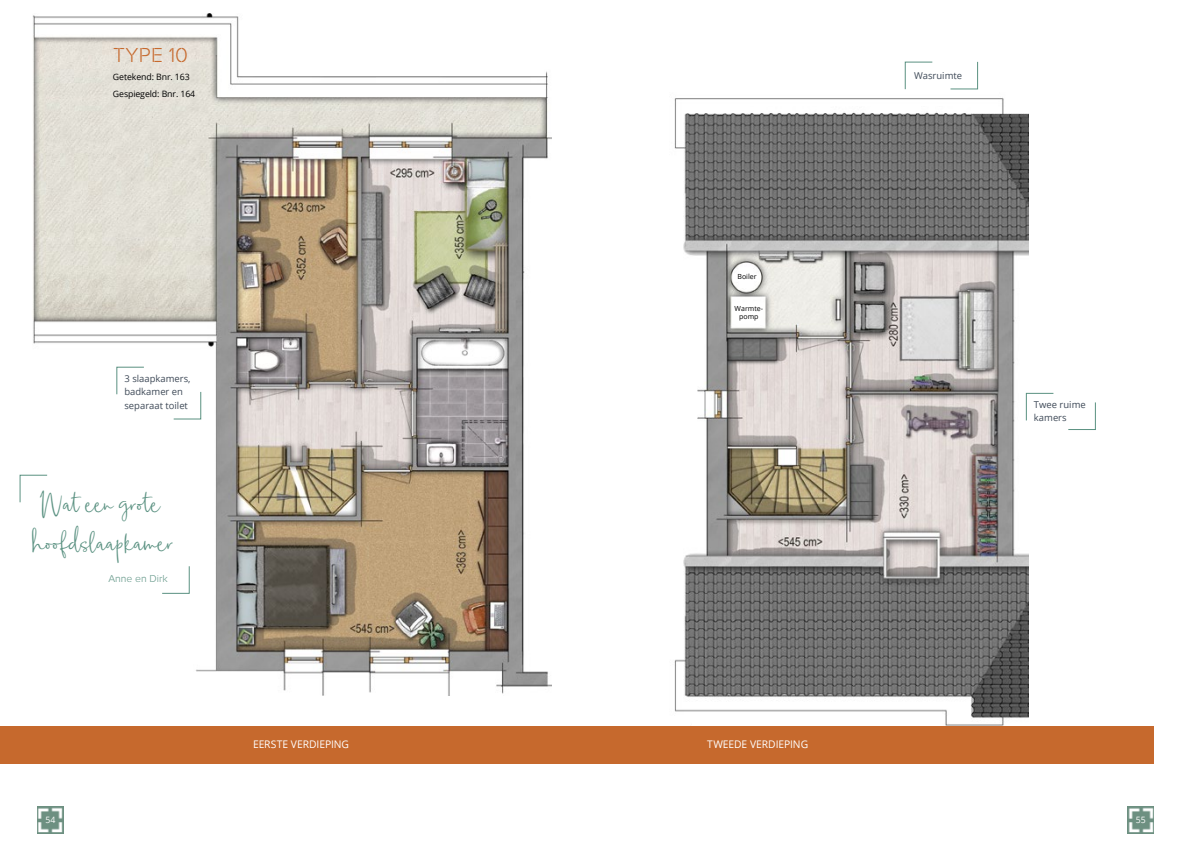
<style>
.page{position:relative;width:1191px;height:844px;background:#fff}
.page>*{position:absolute;margin:0;border:0;box-sizing:border-box;transform-origin:0 0}
.t1{font:40.25px/39.4px "Musette Script Alt 1 Script";color:#5a9181}
.t2{font:21px "Rafale BG";letter-spacing:.02em;color:#c6692d}
.t3{font:10.5px "Open Sans";letter-spacing:-.005em;color:#fff}
.t4{font:10.5px "Rafale BG";color:#5a9181}
.t5{font:9.45px/13.4px "Open Sans";color:#3f4a58}
.t6{font:8.75px/17.5px "Open Sans";letter-spacing:-.01em;color:#000}
.t7{font:8.75px "Open Sans";color:#fff}
.t8{font:7px/8.8px "Open Sans";color:#000;text-align:center}
</style>
<div class="page">
<img style="left:37px;top:806px;width:26px;height:26px">
<img style="left:1127px;top:806px;width:26px;height:26px">
<img style="left:674px;top:86px;width:354px;height:639px">
<img style="left:20px;top:13px;width:531px;height:682px">
<svg style="left:904px;top:62px;width:28px;height:28px"></svg>
<svg style="left:1026px;top:393px;width:27px;height:28px"></svg>
<svg style="left:950px;top:61px;width:28px;height:28px"></svg>
<svg style="left:1068px;top:403px;width:27px;height:27px"></svg>
<svg style="left:20px;top:474px;width:28px;height:28px"></svg>
<svg style="left:162px;top:565px;width:28px;height:28px"></svg>
<div style="left:0;top:725px;width:1153px;height:38px;background:#c6692d"></div>
<div style="left:692px;top:715px;width:240px;height:10px;background:#fff"></div>
<svg style="left:116px;top:366px;width:28px;height:28px"></svg>
<svg style="left:173px;top:391px;width:28px;height:28px"></svg>
<h2 class="t2" style="left:113px;top:44px;width:76px">TYPE 10</h2>
<p class="t6" style="left:113px;top:68px;width:84px">Getekend: Bnr. 163<br>Gespiegeld: Bnr. 164</p>
<p class="t5" style="left:914px;top:68px;width:49px">Wasruimte</p>
<p class="t5" style="left:124px;top:371px;width:68px">3 slaapkamers, badkamer en separaat toilet</p>
<h1 class="t1" style="left:33px;top:486px;width:142px">Wat een grote hoofdslaapkamer</h1>
<p class="t4" style="left:108px;top:573px;width:61px">Anne en Dirk</p>
<p class="t8" style="left:737px;top:272px;width:21px">Boiler</p>
<p class="t8" style="left:734px;top:303px;width:30px">Warmte&shy;pomp</p>
<p class="t3" style="left:253px;top:737px;width:98px">EERSTE VERDIEPING</p>
<p class="t3" style="left:707px;top:737px;width:103px">TWEEDE VERDIEPING</p>
<p class="t5" style="left:1034px;top:397px;width:53px">Twee ruime kamers</p>
<p class="t7" style="left:46px;top:814px;width:11px">54</p>
<p class="t7" style="left:1135px;top:814px;width:11px">55</p>
</div>
